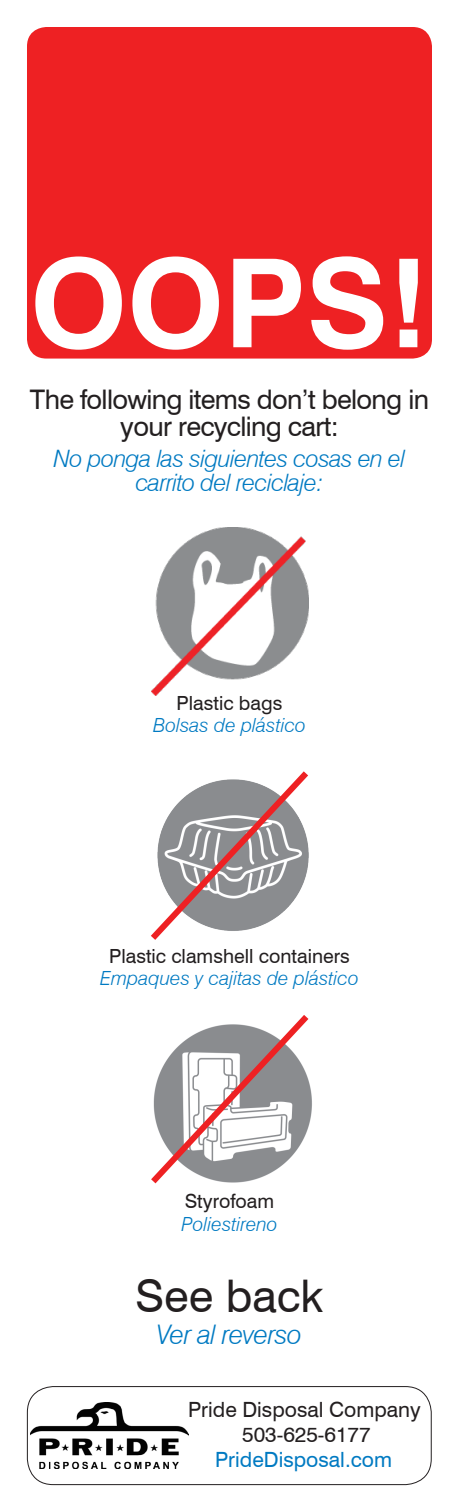
<style>
.page{position:relative;width:459px;height:1512px;background:#fff}
.page>*{position:absolute;margin:0;border:0;box-sizing:border-box;transform-origin:0 0}
.t1{font:700 123px "Swiss 721 BT";color:#fff}
.t2{font:45px "Swiss 721 BT";color:#231f20}
.t3{font:27px/27px "Swiss 721 BT";letter-spacing:-.025em;color:#231f20;text-align:center}
.t4{font:italic 300 27px "Swiss 721 BT";letter-spacing:-.025em;color:#007ac2}
.t5{font:italic 300 24px/24px "Swiss 721 BT";letter-spacing:-.025em;color:#007ac2;text-align:center}
.t6{font:21px "Swiss 721 BT";color:#231f20}
.t7{font:21px "Swiss 721 BT";color:#007ac2}
.t8{font:italic 300 19.5px "Swiss 721 BT";color:#007ac2}
.t9{font:19.5px "Swiss 721 BT";color:#231f20}
</style>
<div class="page">
<div style="left:27px;top:27px;width:405px;height:332px;background:#ee2123;border-radius:19px"></div>
<img style="left:151px;top:527px;width:157px;height:169px">
<svg style="left:151px;top:1015px;width:161px;height:169px"></svg>
<svg style="left:151px;top:771px;width:158px;height:169px"></svg>
<div style="left:27px;top:1386px;width:405px;height:99px;border:1px solid #231f20;border-radius:26px"></div>
<img style="left:30px;top:1403px;width:158px;height:65px">
<p class="t1" style="left:30px;top:229px;width:400px">OOPS!</p>
<p class="t3" style="left:30px;top:386px;width:401px">The following items don’t belong in your recycling cart:</p>
<p class="t5" style="left:53px;top:446px;width:354px">No ponga las siguientes cosas en el carrito del reciclaje:</p>
<p class="t9" style="left:177px;top:692px;width:107px">Plastic bags</p>
<p class="t8" style="left:153px;top:714px;width:154px">Bolsas de plástico</p>
<p class="t9" style="left:109px;top:945px;width:242px">Plastic clamshell containers</p>
<p class="t8" style="left:100px;top:967px;width:260px">Empaques y cajitas de plástico</p>
<p class="t9" style="left:185px;top:1189px;width:91px">Styrofoam</p>
<p class="t8" style="left:181px;top:1212px;width:98px">Poliestireno</p>
<p class="t2" style="left:135px;top:1269px;width:190px">See back</p>
<p class="t4" style="left:157px;top:1318px;width:147px">Ver al reverso</p>
<p class="t6" style="left:188px;top:1396px;width:234px">Pride Disposal Company</p>
<p class="t6" style="left:242px;top:1422px;width:130px">503-625-6177</p>
<p class="t7" style="left:215px;top:1447px;width:178px">PrideDisposal.com</p>
</div>
